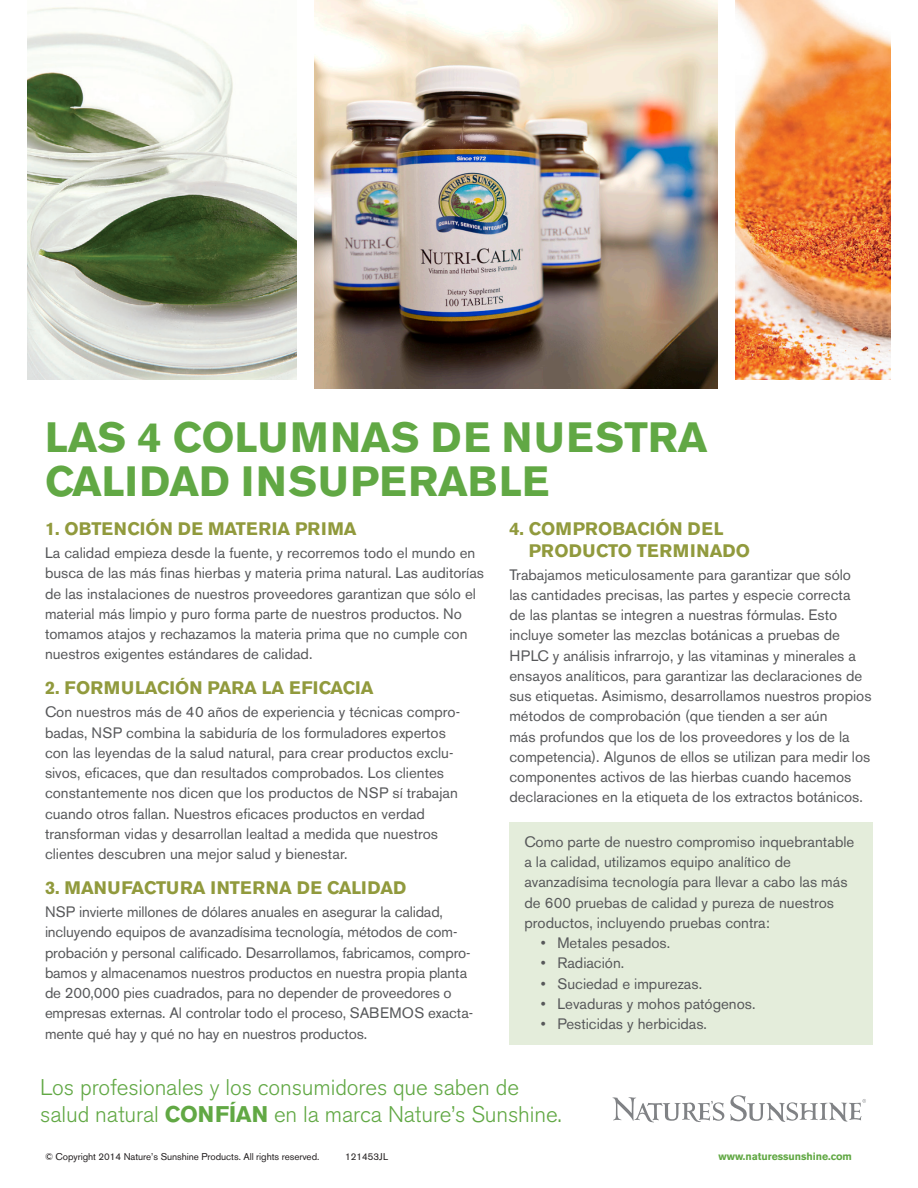
<style>
.page{position:relative;width:918px;height:1188px;background:#fff}
.page>*{position:absolute;margin:0;border:0;box-sizing:border-box;transform-origin:0 0}
.t1{font:700 42px/43.5px "Akzidenz Grotesk BE";color:#61a844}
.t2{font:300 22.5px/27px "Akzidenz Grotesk BE";letter-spacing:-.005em;color:#61a844}
.SubHead{font:700 18px/21.6px "Akzidenz Grotesk BE";color:#919a3d}
.Body{font:15px/20.2px "Akzidenz Grotesk BE";color:#57585a}
.t3{font:700 10.5px "Akzidenz Grotesk BE";letter-spacing:-.005em;color:#61a844}
.t4{font:9.75px "Akzidenz Grotesk BE";letter-spacing:-.005em;color:#231f20}
.s1{font-weight:700}
</style>
<div class="page">
<img style="left:736px;top:0;width:155px;height:379px">
<div style="left:509px;top:822px;width:364px;height:223px;background:#e4eddb"></div>
<svg style="left:612px;top:1095px;width:254px;height:28px"></svg>
<img style="left:27px;top:7px;width:269px;height:372px">
<img style="left:314px;top:0;width:404px;height:389px">
<p class="t1" style="left:45px;top:416px;width:664px">LAS 4 COLUMNAS DE NUESTRA<br>CALIDAD INSUPERABLE</p>
<p class="SubHead" style="left:45px;top:518px;width:313px">1. OBTENCIÓN DE MATERIA PRIMA</p>
<p class="Body" style="left:45px;top:543px;width:441px">La calidad empieza desde la fuente, y recorremos todo el mundo en busca de las más finas hierbas y materia prima natural. Las auditorías de las instalaciones de nuestros proveedores garantizan que sólo el material más limpio y puro forma parte de nuestros productos. No tomamos atajos y rechazamos la materia prima que no cumple con nuestros exigentes estándares de calidad.</p>
<p class="SubHead" style="left:45px;top:677px;width:330px">2. FORMULACIÓN PARA LA EFICACIA</p>
<p class="Body" style="left:45px;top:702px;width:417px">Con nuestros más de 40 años de experiencia y técnicas compro&shy;badas, NSP combina la sabiduría de los formuladores expertos con las leyendas de la salud natural, para crear productos exclu&shy;sivos, eficaces, que dan resultados comprobados. Los clientes constantemente nos dicen que los productos de NSP sí trabajan cuando otros fallan. Nuestros eficaces productos en verdad transforman vidas y desarrollan lealtad a medida que nuestros clientes descubren una mejor salud y bienestar.</p>
<p class="SubHead" style="left:45px;top:877px;width:363px">3. MANUFACTURA INTERNA DE CALIDAD</p>
<p class="Body" style="left:45px;top:902px;width:430px">NSP invierte millones de dólares anuales en asegurar la calidad, incluyendo equipos de avanzadísima tecnología, métodos de com&shy;probación y personal calificado. Desarrollamos, fabricamos, compro&shy;bamos y almacenamos nuestros productos en nuestra propia planta de 200,000 pies cuadrados, para no depender de proveedores o empresas externas. Al controlar todo el proceso, SABEMOS exacta&shy;mente qué hay y qué no hay en nuestros productos.</p>
<p class="SubHead" style="left:529px;top:518px;width:223px;text-indent:-19px">4. COMPROBACIÓN DEL<br>PRODUCTO TERMINADO</p>
<p class="Body" style="left:509px;top:564px;width:364px">Trabajamos meticulosamente para garantizar que sólo las cantidades precisas, las partes y especie correcta<br>de las plantas se integren a nuestras fórmulas. Esto incluye someter las mezclas botánicas a pruebas de HPLC y análisis infrarrojo, y las vitaminas y minerales a ensayos analíticos, para garantizar las declaraciones de sus etiquetas. Asimismo, desarrollamos nuestros propios métodos de comprobación (que tienden a ser aún<br>más profundos que los de los proveedores y los de la competencia). Algunos de ellos se utilizan para medir los componentes activos de las hierbas cuando hacemos declaraciones en la etiqueta de los extractos botánicos.</p>
<p class="Body" style="left:524px;top:831px;width:332px">Como parte de nuestro compromiso inquebrantable a la calidad, utilizamos equipo analítico de avanzadísima tecnología para llevar a cabo las más de 600 pruebas de calidad y pureza de nuestros productos, incluyendo pruebas contra:</p>
<p class="Body" style="left:541px;top:933px;width:131px">• Metales pesados.</p>
<p class="Body" style="left:541px;top:953px;width:85px">• Radiación.</p>
<p class="Body" style="left:541px;top:973px;width:163px">• Suciedad e impurezas.</p>
<p class="Body" style="left:541px;top:993px;width:216px">• Levaduras y mohos patógenos.</p>
<p class="Body" style="left:541px;top:1014px;width:168px">• Pesticidas y herbicidas.</p>
<p class="t2" style="left:40px;top:1075px;width:523px">Los profesionales y los consumidores que saben de salud natural <span class="s1">CONFÍAN</span> en la marca Nature’s Sunshine.</p>
<p class="t4" style="left:45px;top:1150px;width:276px">© Copyright 2014 Nature’s Sunshine Products. All rights reserved.</p>
<p class="t4" style="left:345px;top:1150px;width:44px">121453JL</p>
<p class="t3" style="left:719px;top:1150px;width:135px">www.naturessunshine.com</p>
</div>
